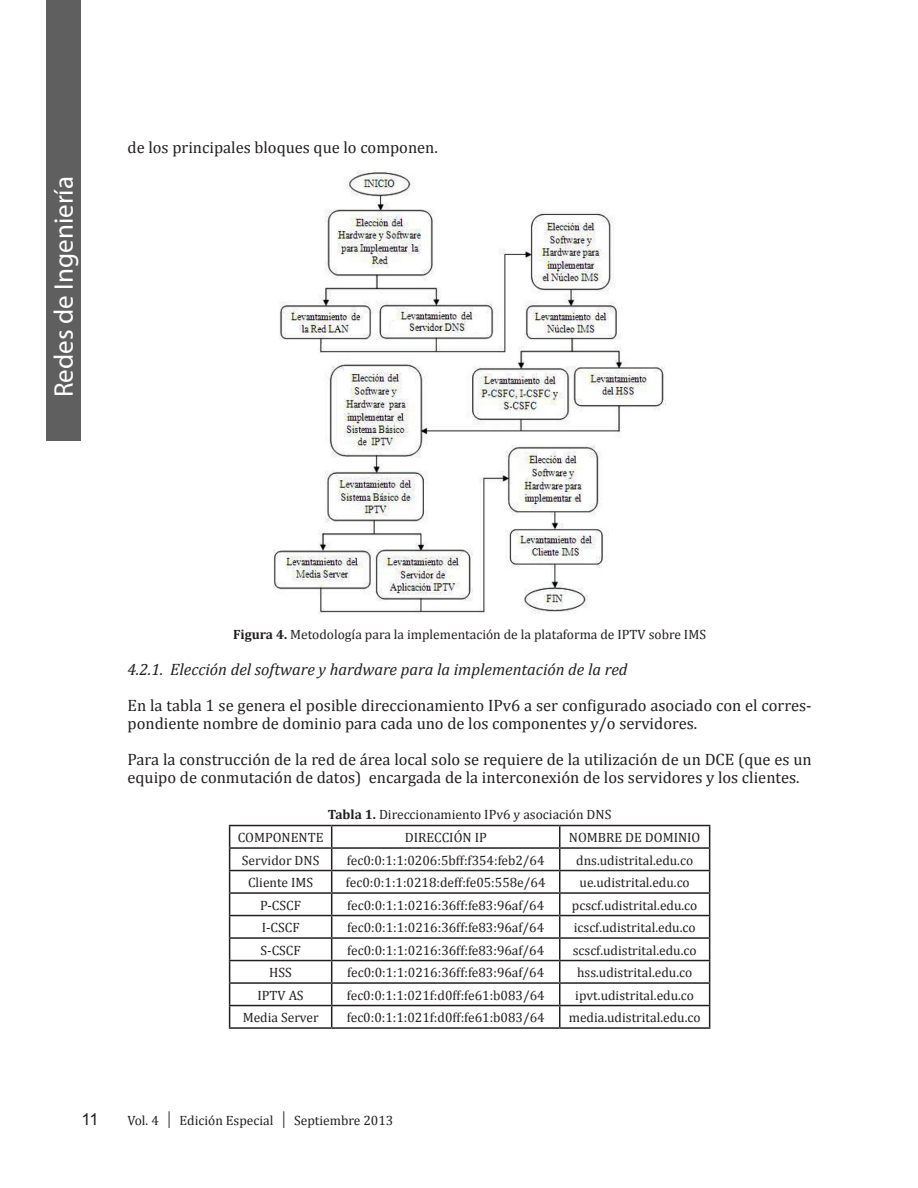
<style>
.page{position:relative;width:918px;height:1188px;background:#fff}
.page>*{position:absolute;margin:0;border:0;box-sizing:border-box;transform-origin:0 0}
.t1{font:27px "Myriad Pro";color:#fff}
.R_Ingeniería_Artícul{font:16.5px/18px "Cambria";color:#231f20}
.R_Ingeniería_1_1_1_N{font:italic 16.5px "Cambria";color:#231f20}
.t2{font:16.5px "Arial";color:#231f20}
.Sin_alineación{font:13.5px "Cambria";color:#231f20}
.R_Ingeniería_Nombre{font:13.5px "Cambria";color:#231f20}
.s1{font-weight:700}
</style>
<div class="page">
<div style="left:47px;top:0;width:34px;height:441px;background:#5f5f5f"></div>
<img style="left:274px;top:171px;width:392px;height:444px">
<hr style="left:229px;top:825px;width:103px;height:1px;background:#231f20">
<hr style="left:332px;top:825px;width:228px;height:1px;background:#231f20">
<hr style="left:560px;top:825px;width:150px;height:1px;background:#231f20">
<hr style="left:229px;top:847px;width:103px;height:2px;background:#231f20">
<hr style="left:332px;top:847px;width:228px;height:2px;background:#231f20">
<hr style="left:560px;top:847px;width:150px;height:2px;background:#231f20">
<hr style="left:229px;top:870px;width:103px;height:1px;background:#231f20">
<hr style="left:332px;top:870px;width:228px;height:1px;background:#231f20">
<hr style="left:560px;top:870px;width:150px;height:1px;background:#231f20">
<hr style="left:229px;top:892px;width:103px;height:2px;background:#231f20">
<hr style="left:332px;top:892px;width:228px;height:2px;background:#231f20">
<hr style="left:560px;top:892px;width:150px;height:2px;background:#231f20">
<hr style="left:229px;top:915px;width:103px;height:1px;background:#231f20">
<hr style="left:332px;top:915px;width:228px;height:1px;background:#231f20">
<hr style="left:560px;top:915px;width:150px;height:1px;background:#231f20">
<hr style="left:229px;top:937px;width:103px;height:2px;background:#231f20">
<hr style="left:332px;top:937px;width:228px;height:2px;background:#231f20">
<hr style="left:560px;top:937px;width:150px;height:2px;background:#231f20">
<hr style="left:229px;top:960px;width:103px;height:1px;background:#231f20">
<hr style="left:332px;top:960px;width:228px;height:1px;background:#231f20">
<hr style="left:560px;top:960px;width:150px;height:1px;background:#231f20">
<hr style="left:229px;top:982px;width:103px;height:2px;background:#231f20">
<hr style="left:332px;top:982px;width:228px;height:2px;background:#231f20">
<hr style="left:560px;top:982px;width:150px;height:2px;background:#231f20">
<hr style="left:229px;top:1005px;width:103px;height:1px;background:#231f20">
<svg style="left:229px;top:826px;width:1px;height:201px"></svg>
<hr style="left:332px;top:1005px;width:228px;height:1px;background:#231f20">
<svg style="left:331px;top:826px;width:1px;height:201px"></svg>
<hr style="left:560px;top:1005px;width:150px;height:1px;background:#231f20">
<svg style="left:559px;top:826px;width:1px;height:201px"></svg>
<svg style="left:709px;top:826px;width:1px;height:201px"></svg>
<hr style="left:229px;top:1027px;width:103px;height:2px;background:#231f20">
<hr style="left:332px;top:1027px;width:228px;height:2px;background:#231f20">
<hr style="left:560px;top:1027px;width:150px;height:2px;background:#231f20">
<h1 class="t1" style="left:47px;top:397px;width:223px;rotate:-90deg">Redes de Ingeniería</h1>
<p class="R_Ingeniería_Artícul" style="left:128px;top:138px;width:312px">de los principales bloques que lo componen.</p>
<p class="R_Ingeniería_Nombre" style="left:233px;top:626px;width:474px"><span class="s1">Figura 4.</span> Metodología para la implementación de la plataforma de IPTV sobre IMS</p>
<p class="R_Ingeniería_1_1_1_N" style="left:128px;top:658px;width:502px">4.2.1. Elección del software y hardware para la implementación de la red</p>
<p class="R_Ingeniería_Artícul" style="left:128px;top:696px;width:686px">En la tabla 1 se genera el posible direccionamiento IPv6 a ser configurado asociado con el corres&shy;pondiente nombre de dominio para cada uno de los componentes y/o servidores.</p>
<p class="R_Ingeniería_Artícul" style="left:128px;top:750px;width:686px">Para la construcción de la red de área local solo se requiere de la utilización de un DCE (que es un equipo de conmutación de datos) encargada de la interconexión de los servidores y los clientes.</p>
<p class="R_Ingeniería_Nombre" style="left:328px;top:806px;width:285px"><span class="s1">Tabla 1.</span> Direccionamiento IPv6 y asociación DNS</p>
<p class="Sin_alineación" style="left:238px;top:829px;width:87px">COMPONENTE</p>
<p class="Sin_alineación" style="left:405px;top:829px;width:83px">DIRECCIÓN IP</p>
<p class="Sin_alineación" style="left:569px;top:829px;width:133px">NOMBRE DE DOMINIO</p>
<p class="Sin_alineación" style="left:242px;top:852px;width:79px">Servidor DNS</p>
<p class="Sin_alineación" style="left:347px;top:852px;width:199px">fec0:0:1:1:0206:5bff:f354:feb2/64</p>
<p class="Sin_alineación" style="left:576px;top:852px;width:119px">dns.udistrital.edu.co</p>
<p class="Sin_alineación" style="left:248px;top:874px;width:67px">Cliente IMS</p>
<p class="Sin_alineación" style="left:346px;top:874px;width:201px">fec0:0:1:1:0218:deff:fe05:558e/64</p>
<p class="Sin_alineación" style="left:580px;top:874px;width:112px">ue.udistrital.edu.co</p>
<p class="Sin_alineación" style="left:260px;top:897px;width:42px">P-CSCF</p>
<p class="Sin_alineación" style="left:347px;top:897px;width:198px">fec0:0:1:1:0216:36ff:fe83:96af/64</p>
<p class="Sin_alineación" style="left:572px;top:897px;width:127px">pcscf.udistrital.edu.co</p>
<p class="Sin_alineación" style="left:262px;top:919px;width:39px">I-CSCF</p>
<p class="Sin_alineación" style="left:347px;top:919px;width:198px">fec0:0:1:1:0216:36ff:fe83:96af/64</p>
<p class="Sin_alineación" style="left:574px;top:919px;width:123px">icscf.udistrital.edu.co</p>
<p class="Sin_alineación" style="left:261px;top:942px;width:42px">S-CSCF</p>
<p class="Sin_alineación" style="left:347px;top:942px;width:198px">fec0:0:1:1:0216:36ff:fe83:96af/64</p>
<p class="Sin_alineación" style="left:573px;top:942px;width:125px">scscf.udistrital.edu.co</p>
<p class="Sin_alineación" style="left:269px;top:964px;width:24px">HSS</p>
<p class="Sin_alineación" style="left:347px;top:964px;width:198px">fec0:0:1:1:0216:36ff:fe83:96af/64</p>
<p class="Sin_alineación" style="left:577px;top:964px;width:117px">hss.udistrital.edu.co</p>
<p class="Sin_alineación" style="left:258px;top:987px;width:48px">IPTV AS</p>
<p class="Sin_alineación" style="left:347px;top:987px;width:199px">fec0:0:1:1:021f:d0ff:fe61:b083/64</p>
<p class="Sin_alineación" style="left:575px;top:987px;width:120px">ipvt.udistrital.edu.co</p>
<p class="Sin_alineación" style="left:243px;top:1009px;width:77px">Media Server</p>
<p class="Sin_alineación" style="left:347px;top:1009px;width:199px">fec0:0:1:1:021f:d0ff:fe61:b083/64</p>
<p class="Sin_alineación" style="left:569px;top:1009px;width:133px">media.udistrital.edu.co</p>
<p class="t2" style="left:81px;top:1108px;width:19px">11</p>
<p class="R_Ingeniería_Nombre" style="left:128px;top:1112px;width:267px">Vol. 4 │ Edición Especial │ Septiembre 2013</p>
</div>
